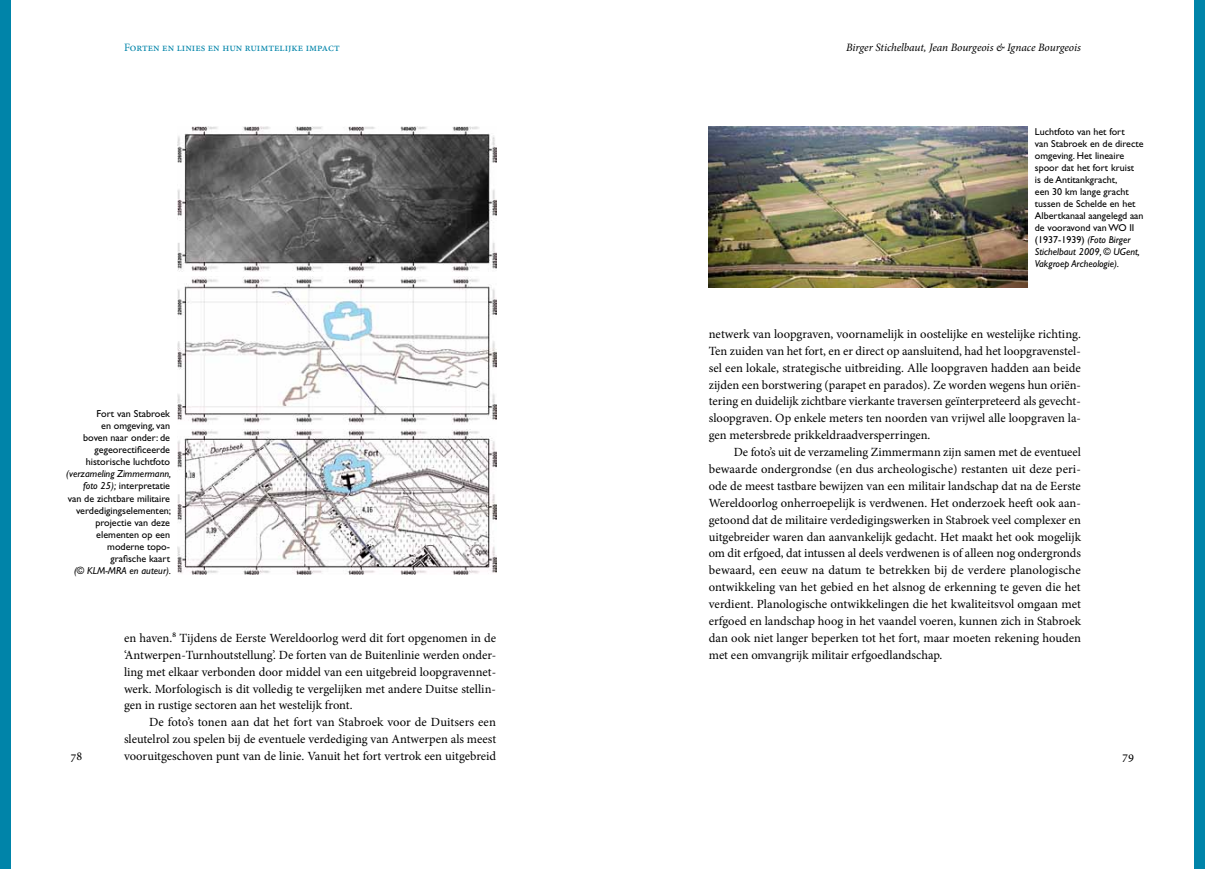
<style>
.page{position:relative;width:1205px;height:869px;background:#fff}
.page>*{position:absolute;margin:0;border:0;box-sizing:border-box;transform-origin:0 0}
.t1{font:12.5px "Minion Pro";letter-spacing:-.005em;color:#000}
.t2{font:italic 11.25px "Minion Pro";letter-spacing:-.005em;color:#000}
.t3{font:11.25px "Minion Pro";color:#0084a9}
.t4{font:10.12px/12.1px "Gill Sans";color:#000;text-align:right}
.t5{font:10px/12px "Gill Sans";color:#000}
.s1{font-style:italic}
</style>
<div class="page">
<div style="left:0;top:0;width:11px;height:868px;background:#0084a9"></div>
<div style="left:1194px;top:0;width:11px;height:868px;background:#0084a9"></div>
<img style="left:177px;top:276px;width:319px;height:148px">
<img style="left:177px;top:127px;width:319px;height:144px">
<img style="left:177px;top:429px;width:319px;height:145px">
<img style="left:709px;top:127px;width:319px;height:160px">
<p class="t3" style="left:124px;top:40px;width:217px">Forten en linies en hun ruimtelijke impact</p>
<p class="t4" style="left:66px;top:407px;width:106px">Fort van Stabroek<br>en omgeving, van<br>boven naar onder: de gegeorectificeerde historische luchtfoto <span class="s1">(verzameling Zimmermann, foto 25);</span> interpretatie<br>van de zichtbare militaire verdedigingselementen; projectie van deze elementen op een moderne topo-<br>grafische kaart<br><span class="s1">(© KLM-MRA en auteur).</span></p>
<p class="t1" style="left:71px;top:747px;width:13px">78</p>
<p class="t1" style="left:124px;top:629px;width:374px">en haven.8 Tijdens de Eerste Wereldoorlog werd dit fort opgenomen in de</p>
<p class="t1" style="left:124px;top:646px;width:374px">‘Antwerpen-Turnhoutstellung’. De forten van de Buitenlinie werden onder-</p>
<p class="t1" style="left:124px;top:663px;width:374px">ling met elkaar verbonden door middel van een uitgebreid loopgravennet-</p>
<p class="t1" style="left:124px;top:680px;width:373px">werk. Morfologisch is dit volledig te vergelijken met andere Duitse stellin-</p>
<p class="t1" style="left:124px;top:696px;width:230px">gen in rustige sectoren aan het westelijk front.</p>
<p class="t1" style="left:149px;top:713px;width:348px">De foto’s tonen aan dat het fort van Stabroek voor de Duitsers een</p>
<p class="t1" style="left:124px;top:730px;width:374px">sleutelrol zou spelen bij de eventuele verdediging van Antwerpen als meest</p>
<p class="t1" style="left:124px;top:747px;width:374px">vooruitgeschoven punt van de linie. Vanuit het fort vertrok een uitgebreid</p>
<p class="t2" style="left:846px;top:39px;width:236px">Birger Stichelbaut, Jean Bourgeois &amp; Ignace Bourgeois</p>
<p class="t5" style="left:1035px;top:126px;width:110px">Luchtfoto van het fort<br>van Stabroek en de directe omgeving. Het lineaire spoor dat het fort kruist<br>is de Antitankgracht,<br>een 30 km lange gracht tussen de Schelde en het<br>Albertkanaal aangelegd aan de vooravond van WO II (1937-1939) <span class="s1">(Foto Birger<br>Stichelbaut 2009, © UGent,<br>Vakgroep Archeologie).</span></p>
<p class="t1" style="left:709px;top:325px;width:374px">netwerk van loopgraven, voornamelijk in oostelijke en westelijke richting.</p>
<p class="t1" style="left:709px;top:342px;width:374px">Ten zuiden van het fort, en er direct op aansluitend, had het loopgravenstel-</p>
<p class="t1" style="left:709px;top:359px;width:373px">sel een lokale, strategische uitbreiding. Alle loopgraven hadden aan beide</p>
<p class="t1" style="left:709px;top:376px;width:374px">zijden een borstwering (parapet en parados). Ze worden wegens hun oriën-</p>
<p class="t1" style="left:709px;top:393px;width:374px">tering en duidelijk zichtbare vierkante traversen geïnterpreteerd als gevecht-</p>
<p class="t1" style="left:709px;top:410px;width:374px">sloopgraven. Op enkele meters ten noorden van vrijwel alle loopgraven la-</p>
<p class="t1" style="left:709px;top:426px;width:223px">gen metersbrede prikkeldraadversperringen.</p>
<p class="t1" style="left:734px;top:443px;width:349px">De foto’s uit de verzameling Zimmermann zijn samen met de eventueel</p>
<p class="t1" style="left:709px;top:460px;width:374px">bewaarde ondergrondse (en dus archeologische) restanten uit deze peri-</p>
<p class="t1" style="left:709px;top:477px;width:374px">ode de meest tastbare bewijzen van een militair landschap dat na de Eerste</p>
<p class="t1" style="left:709px;top:494px;width:374px">Wereldoorlog onherroepelijk is verdwenen. Het onderzoek heeft ook aan-</p>
<p class="t1" style="left:709px;top:511px;width:374px">getoond dat de militaire verdedigingswerken in Stabroek veel complexer en</p>
<p class="t1" style="left:709px;top:528px;width:374px">uitgebreider waren dan aanvankelijk gedacht. Het maakt het ook mogelijk</p>
<p class="t1" style="left:709px;top:545px;width:374px">om dit erfgoed, dat intussen al deels verdwenen is of alleen nog ondergronds</p>
<p class="t1" style="left:709px;top:561px;width:373px">bewaard, een eeuw na datum te betrekken bij de verdere planologische</p>
<p class="t1" style="left:709px;top:578px;width:373px">ontwikkeling van het gebied en het alsnog de erkenning te geven die het</p>
<p class="t1" style="left:709px;top:595px;width:374px">verdient. Planologische ontwikkelingen die het kwaliteitsvol omgaan met</p>
<p class="t1" style="left:709px;top:612px;width:374px">erfgoed en landschap hoog in het vaandel voeren, kunnen zich in Stabroek</p>
<p class="t1" style="left:709px;top:629px;width:374px">dan ook niet langer beperken tot het fort, maar moeten rekening houden</p>
<p class="t1" style="left:709px;top:646px;width:235px">met een omvangrijk militair erfgoedlandschap.</p>
<p class="t1" style="left:1122px;top:747px;width:13px">79</p>
</div>
